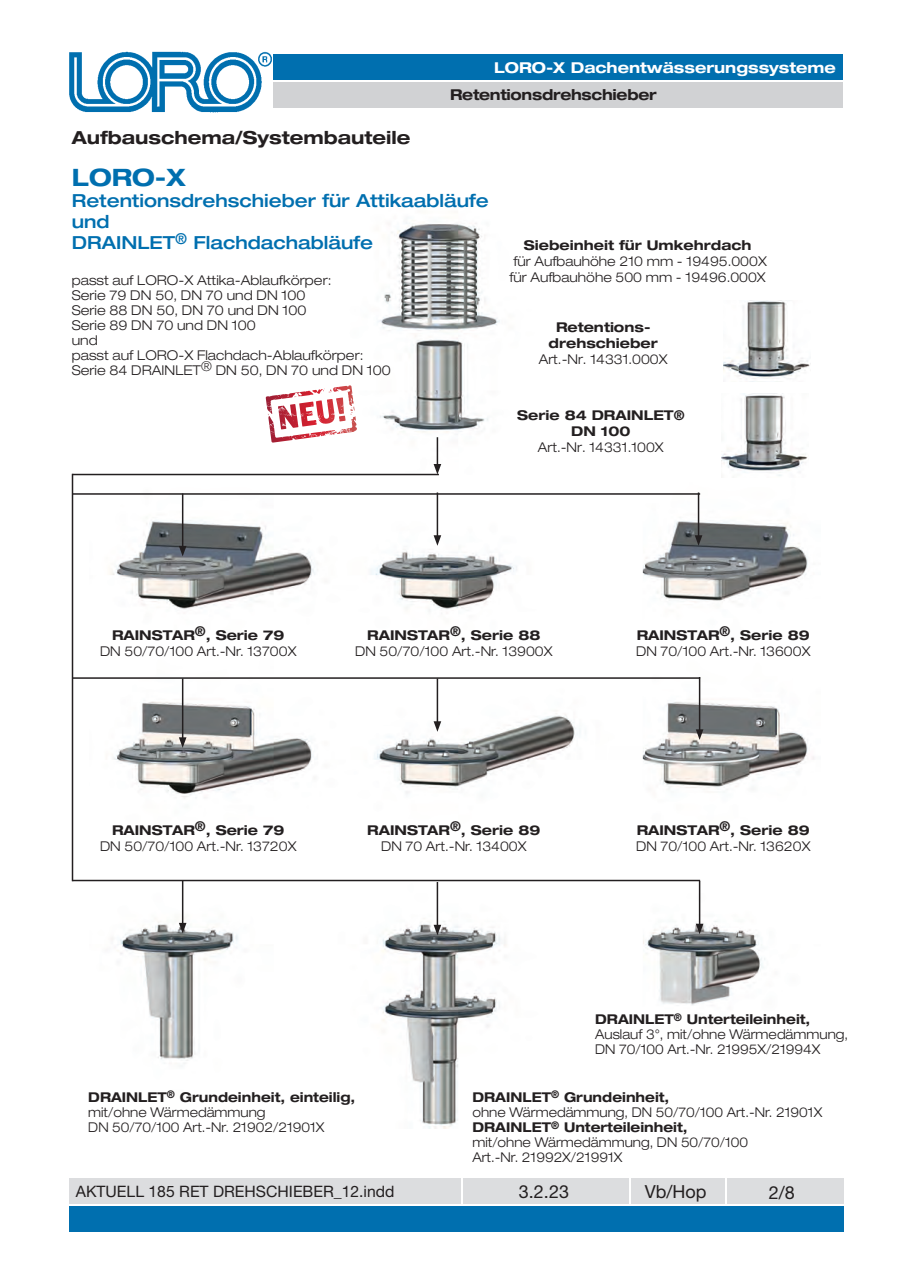
<style>
.page{position:relative;width:913px;height:1283px;background:#fff}
.page>*{position:absolute;margin:0;border:0;box-sizing:border-box;transform-origin:0 0}
.t1{font:700 expanded 24px "Helvetica Neue LT Std";color:#006faf}
.t2{font:500 expanded 18px/21px "Helvetica Neue LT Std";color:#006faf}
.t3{font:700 expanded 18px "Helvetica Neue LT Std";color:#231f20}
.t4{font:18px "Helvetica Neue LT Std";color:#231f20}
.t5{font:15.75px "Helvetica Neue LT Std";color:#231f20}
.t6{font:700 expanded 15px "Helvetica Neue LT Std";color:#fff}
.t7{font:700 expanded 15px "Helvetica Neue LT Std";letter-spacing:-.02em;color:#231f20}
.t8{font:300 expanded 13.5px/15px "Helvetica Neue LT Std";color:#231f20}
.t9{font:300 expanded 13.5px/15px "Helvetica Neue LT Std";color:#231f20;scale:.96 1}
.t10{font:700 expanded 13.5px/16.2px "Helvetica Neue LT Std";color:#231f20;text-align:center}
.s1{font-weight:700}
</style>
<div class="page">
<div style="left:273px;top:54px;width:569px;height:26px;background:#006faf"></div>
<div style="left:273px;top:82px;width:569px;height:26px;background:#d1d2d4"></div>
<img style="left:69px;top:51px;width:203px;height:61px">
<div style="left:70px;top:1206px;width:773px;height:26px;background:#006faf"></div>
<div style="left:70px;top:1178px;width:391px;height:25px;background:#dcdddf"></div>
<div style="left:463px;top:1178px;width:166px;height:25px;background:#dcdddf"></div>
<div style="left:631px;top:1178px;width:94px;height:25px;background:#dcdddf"></div>
<div style="left:727px;top:1178px;width:116px;height:25px;background:#dcdddf"></div>
<img style="left:90px;top:222px;width:724px;height:907px">
<hr style="left:436px;top:437px;width:2px;height:29px;background:#231f20">
<svg style="left:433px;top:464px;width:8px;height:10px"></svg>
<hr style="left:436px;top:492px;width:2px;height:45px;background:#231f20">
<svg style="left:433px;top:535px;width:8px;height:10px"></svg>
<hr style="left:436px;top:678px;width:2px;height:45px;background:#231f20">
<svg style="left:433px;top:721px;width:8px;height:10px"></svg>
<hr style="left:436px;top:882px;width:2px;height:45px;background:#231f20">
<svg style="left:433px;top:924px;width:8px;height:11px"></svg>
<hr style="left:698px;top:880px;width:2px;height:46px;background:#231f20">
<svg style="left:695px;top:923px;width:8px;height:11px"></svg>
<hr style="left:182px;top:678px;width:1px;height:61px;background:#231f20">
<svg style="left:179px;top:737px;width:7px;height:10px"></svg>
<hr style="left:182px;top:880px;width:1px;height:45px;background:#231f20">
<svg style="left:179px;top:922px;width:7px;height:11px"></svg>
<hr style="left:697px;top:492px;width:2px;height:45px;background:#231f20">
<svg style="left:694px;top:535px;width:8px;height:10px"></svg>
<hr style="left:698px;top:677px;width:2px;height:54px;background:#231f20">
<svg style="left:695px;top:729px;width:8px;height:10px"></svg>
<hr style="left:182px;top:493px;width:1px;height:55px;background:#231f20">
<svg style="left:179px;top:546px;width:7px;height:10px"></svg>
<hr style="left:72px;top:474px;width:367px;height:1px;background:#231f20">
<hr style="left:72px;top:493px;width:628px;height:1px;background:#231f20">
<hr style="left:72px;top:677px;width:628px;height:1px;background:#231f20">
<hr style="left:72px;top:879px;width:628px;height:2px;background:#231f20">
<hr style="left:72px;top:474px;width:1px;height:407px;background:#231f20">
<svg style="left:268px;top:389px;width:67px;height:35px"></svg>
<img style="left:723px;top:300px;width:87px;height:81px">
<img style="left:721px;top:394px;width:87px;height:83px">
<p class="t6" style="left:494px;top:57px;width:343px">LORO-X Dachentwässerungssysteme</p>
<p class="t7" style="left:450px;top:85px;width:208px">Retentionsdrehschieber</p>
<h2 class="t3" style="left:72px;top:126px;width:340px">Aufbauschema/Systembauteile</h2>
<h1 class="t1" style="left:72px;top:162px;width:115px">LORO-X</h1>
<h2 class="t2" style="left:72px;top:190px;width:418px">Retentionsdrehschieber für Attikaabläufe und<br>DRAINLET<sup>®</sup> Flachdachabläufe</h2>
<p class="t8" style="left:72px;top:273px;width:320px">passt auf LORO-X Attika-Ablaufkörper:<br>Serie 79 DN 50, DN 70 und DN 100<br>Serie 88 DN 50, DN 70 und DN 100<br>Serie 89 DN 70 und DN 100<br>und<br>passt auf LORO-X Flachdach-Ablaufkörper:<br>Serie 84 DRAINLET® DN 50, DN 70 und DN 100</p>
<p class="t10" style="left:523px;top:236px;width:229px">Siebeinheit für Umkehrdach</p>
<p class="t8" style="left:509px;top:253px;width:259px;line-height:16.2px">für Aufbauhöhe 210 mm - 19495.000X für Aufbauhöhe 500 mm - 19496.000X</p>
<p class="t10" style="left:548px;top:318px;width:111px">Retentions&shy;drehschieber</p>
<p class="t8" style="left:539px;top:352px;width:130px">Art.-Nr. 14331.000X</p>
<p class="t10" style="left:517px;top:406px;width:169px">Serie 84 DRAINLET®<br>DN 100</p>
<p class="t8" style="left:538px;top:439px;width:127px">Art.-Nr. 14331.100X</p>
<p class="t10" style="left:112px;top:626px;width:174px">RAINSTAR®, Serie 79</p>
<p class="t8" style="left:100px;top:643px;width:198px">DN 50/70/100 Art.-Nr. 13700X</p>
<p class="t10" style="left:367px;top:626px;width:175px">RAINSTAR®, Serie 88</p>
<p class="t8" style="left:355px;top:643px;width:199px">DN 50/70/100 Art.-Nr. 13900X</p>
<p class="t10" style="left:636px;top:626px;width:175px">RAINSTAR®, Serie 89</p>
<p class="t8" style="left:636px;top:643px;width:176px">DN 70/100 Art.-Nr. 13600X</p>
<p class="t10" style="left:112px;top:821px;width:174px">RAINSTAR®, Serie 79</p>
<p class="t8" style="left:100px;top:838px;width:198px">DN 50/70/100 Art.-Nr. 13720X</p>
<p class="t10" style="left:367px;top:821px;width:175px">RAINSTAR®, Serie 89</p>
<p class="t8" style="left:381px;top:838px;width:147px">DN 70 Art.-Nr. 13400X</p>
<p class="t10" style="left:636px;top:821px;width:175px">RAINSTAR®, Serie 89</p>
<p class="t8" style="left:636px;top:838px;width:176px">DN 70/100 Art.-Nr. 13620X</p>
<p class="t9" style="left:595px;top:1011px;width:265px"><span class="s1">DRAINLET</span><sup>®</sup> <span class="s1">Unterteileinheit,<br></span>Auslauf 3°, mit/ohne Wärmedämmung,<br>DN 70/100 Art.-Nr. 21995X/21994X</p>
<p class="t9" style="left:88px;top:1089px;width:280px"><span class="s1">DRAINLET</span><sup>®</sup> <span class="s1">Grundeinheit, einteilig, </span>mit/ohne Wärmedämmung<br>DN 50/70/100 Art.-Nr. 21902/21901X</p>
<p class="t9" style="left:472px;top:1089px;width:366px"><span class="s1">DRAINLET</span><sup>®</sup> <span class="s1">Grundeinheit,<br></span>ohne Wärmedämmung, DN 50/70/100 Art.-Nr. 21901X <span class="s1">DRAINLET</span><sup>®</sup> <span class="s1">Unterteileinheit,<br></span>mit/ohne Wärmedämmung, DN 50/70/100<br>Art.-Nr. 21992X/21991X</p>
<p class="t5" style="left:76px;top:1181px;width:320px">AKTUELL 185 RET DREHSCHIEBER_12.indd</p>
<h2 class="t4" style="left:519px;top:1180px;width:52px">3.2.23</h2>
<h2 class="t4" style="left:644px;top:1180px;width:63px">Vb/Hop</h2>
<h2 class="t4" style="left:768px;top:1182px;width:28px">2/8</h2>
</div>
